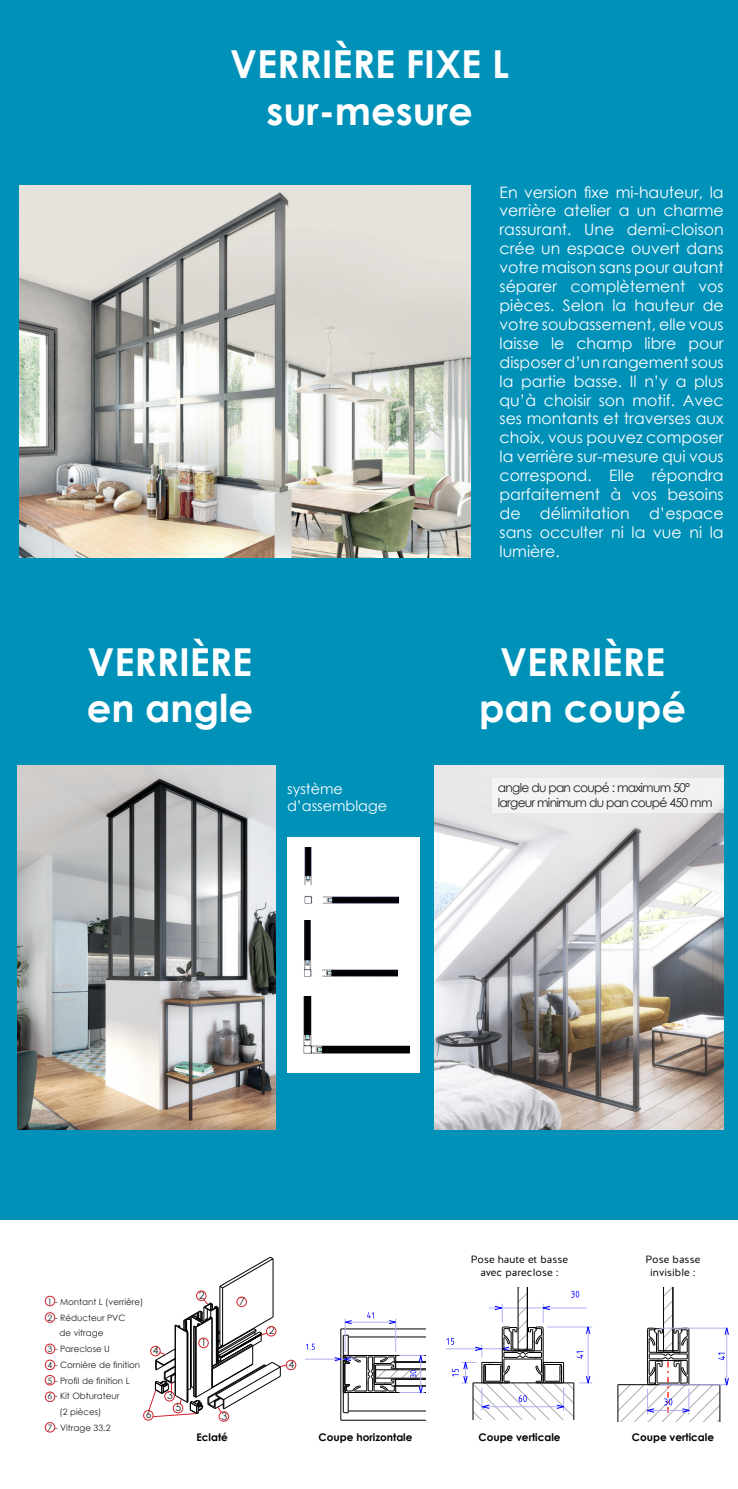
<style>
.page{position:relative;width:738px;height:1489px;background:#fff}
.page>*{position:absolute;margin:0;border:0;box-sizing:border-box;transform-origin:0 0}
.t1{font:700 38.5px "Century Gothic";color:#fff}
.t2{font:15.75px/18.9px "Century Gothic";color:#fff;text-align:justify}
.t3{font:14.35px "Century Gothic";color:#fff}
.t4{font:12.25px "Century Gothic";letter-spacing:-.06em;color:#231f20}
.t5{font:700 10.5px "Century Gothic";color:#000001}
.t6{font:10.5px "Halis R";color:#000001}
.t7{font:10.5px "Century Gothic";color:#231f20}
.t8{font:8.75px "Century Gothic";color:#231f20}
</style>
<div class="page">
<div style="left:0;top:0;width:738px;height:1219px;background:#0091b9"></div>
<div style="left:287px;top:837px;width:132px;height:236px;background:#fff"></div>
<img style="left:435px;top:765px;width:289px;height:364px">
<div style="left:492px;top:778px;width:232px;height:34px;background:#f4f3f4"></div>
<img style="left:20px;top:186px;width:450px;height:371px">
<img style="left:17px;top:765px;width:259px;height:364px">
<img style="left:303px;top:996px;width:107px;height:58px">
<img style="left:304px;top:847px;width:94px;height:57px">
<img style="left:304px;top:920px;width:93px;height:57px">
<svg style="left:617px;top:1287px;width:112px;height:133px"></svg>
<hr style="left:341px;top:1419px;width:85px;height:1px;background:#000">
<hr style="left:340px;top:1328px;width:1px;height:91px;background:#000">
<hr style="left:341px;top:1328px;width:85px;height:1px;background:#000">
<hr style="left:305px;top:1358px;width:52px;height:1px;background:#b1b1f0">
<hr style="left:345px;top:1321px;width:51px;height:1px;background:#b1b1f0">
<hr style="left:345px;top:1318px;width:1px;height:33px;background:#b1b1f0">
<hr style="left:395px;top:1318px;width:1px;height:33px;background:#b1b1f0">
<svg style="left:344px;top:1319px;width:8px;height:5px"></svg>
<svg style="left:389px;top:1319px;width:8px;height:5px"></svg>
<svg style="left:306px;top:1343px;width:9px;height:6px"></svg>
<svg style="left:367px;top:1312px;width:7px;height:6px"></svg>
<svg style="left:334px;top:1334px;width:92px;height:79px"></svg>
<hr style="left:446px;top:1348px;width:70px;height:1px;background:#b1b1f0">
<svg style="left:447px;top:1287px;width:145px;height:132px"></svg>
<hr style="left:273px;top:1258px;width:1px;height:58px;background:#000">
<hr style="left:220px;top:1286px;width:1px;height:58px;background:#000">
<svg style="left:220px;top:1256px;width:53px;height:31px"></svg>
<hr style="left:222px;top:1287px;width:1px;height:58px;background:#000">
<div style="left:219px;top:1411px;width:10px;height:10px;border:1px solid #d1232a;border-radius:50%"></div>
<div style="left:286px;top:1359px;width:10px;height:10px;border:1px solid #d1232a;border-radius:50%"></div>
<div style="left:144px;top:1410px;width:9px;height:9px;border:1px solid #d1232a;border-radius:50%"></div>
<div style="left:196px;top:1290px;width:10px;height:10px;border:1px solid #d1232a;border-radius:50%"></div>
<svg style="left:149px;top:1299px;width:137px;height:117px"></svg>
<div style="left:45px;top:1295px;width:10px;height:10px;border:1px solid #d1232a;border-radius:50%"></div>
<div style="left:45px;top:1312px;width:10px;height:10px;border:1px solid #d1232a;border-radius:50%"></div>
<div style="left:45px;top:1359px;width:10px;height:10px;border:1px solid #d1232a;border-radius:50%"></div>
<div style="left:45px;top:1375px;width:10px;height:9px;border:1px solid #d1232a;border-radius:50%"></div>
<div style="left:45px;top:1391px;width:10px;height:10px;border:1px solid #d1232a;border-radius:50%"></div>
<div style="left:45px;top:1422px;width:10px;height:9px;border:1px solid #d1232a;border-radius:50%"></div>
<div style="left:45px;top:1343px;width:10px;height:10px;border:1px solid #d1232a;border-radius:50%"></div>
<div style="left:237px;top:1296px;width:10px;height:10px;border:1px solid #d1232a;border-radius:50%"></div>
<p class="t1" style="left:230px;top:35px;width:280px">VERRIÈRE FIXE L</p>
<p class="t1" style="left:266px;top:81px;width:208px">sur-mesure</p>
<p class="t1" style="left:87px;top:632px;width:166px">VERRIÈRE</p>
<p class="t1" style="left:87px;top:679px;width:168px">en angle</p>
<p class="t3" style="left:287px;top:778px;width:57px">système</p>
<p class="t3" style="left:287px;top:795px;width:101px">d’assemblage</p>
<p class="t2" style="left:500px;top:182px;width:226px">En version fixe mi-hauteur, la verrière atelier a un charme rassurant. Une demi-cloison crée un espace ouvert dans votre maison sans pour autant séparer complètement vos pièces. Selon la hauteur de votre soubassement, elle vous laisse le champ libre pour disposer d’un rangement sous la partie basse. Il n’y a plus qu’à choisir son motif. Avec ses montants et traverses aux choix, vous pouvez composer la verrière sur-mesure qui vous correspond. Elle répondra parfaitement à vos besoins de délimitation d’espace sans occulter ni la vue ni la lumière.</p>
<p class="t1" style="left:500px;top:632px;width:166px">VERRIÈRE</p>
<p class="t1" style="left:479px;top:678px;width:209px">pan coupé</p>
<p class="t4" style="left:498px;top:779px;width:194px">angle du pan coupé : maximum 50°</p>
<p class="t4" style="left:498px;top:793px;width:216px">largeur minimum du pan coupé 450 mm</p>
<p class="t6" style="left:471px;top:1252px;width:99px">Pose haute et basse</p>
<p class="t6" style="left:480px;top:1265px;width:80px">avec pareclose :</p>
<p class="t6" style="left:646px;top:1252px;width:56px">Pose basse</p>
<p class="t6" style="left:650px;top:1265px;width:47px">invisible :</p>
<p class="t8" style="left:47px;top:1295px;width:97px">1 - Montant L (verrière)</p>
<p class="t8" style="left:47px;top:1311px;width:80px">2 - Réducteur PVC</p>
<p class="t8" style="left:60px;top:1326px;width:45px">de vitrage</p>
<p class="t8" style="left:47px;top:1342px;width:64px">3 - Pareclose U</p>
<p class="t8" style="left:47px;top:1358px;width:94px">4 - Cornière de finition</p>
<p class="t8" style="left:47px;top:1374px;width:84px">5 - Profil de finition L</p>
<p class="t8" style="left:47px;top:1389px;width:73px">6 - Kit Obturateur</p>
<p class="t8" style="left:60px;top:1405px;width:43px">(2 pièces)</p>
<p class="t8" style="left:47px;top:1421px;width:65px">7 - Vitrage 33.2</p>
<p class="t7" style="left:153px;top:1342px;width:7px">4</p>
<p class="t7" style="left:146px;top:1406px;width:7px">6</p>
<p class="t7" style="left:167px;top:1387px;width:7px">3</p>
<p class="t7" style="left:175px;top:1399px;width:7px">5</p>
<p class="t7" style="left:199px;top:1287px;width:7px">2</p>
<p class="t7" style="left:201px;top:1334px;width:7px">1</p>
<p class="t7" style="left:239px;top:1293px;width:7px">7</p>
<p class="t7" style="left:221px;top:1408px;width:7px">3</p>
<p class="t7" style="left:269px;top:1322px;width:7px">2</p>
<p class="t7" style="left:288px;top:1356px;width:7px">4</p>
<p class="t5" style="left:196px;top:1429px;width:33px">Eclaté</p>
<p class="t5" style="left:632px;top:1429px;width:84px">Coupe verticale</p>
<p class="t5" style="left:319px;top:1428px;width:95px">Coupe horizontale</p>
<p class="t5" style="left:478px;top:1429px;width:84px">Coupe verticale</p>
</div>
